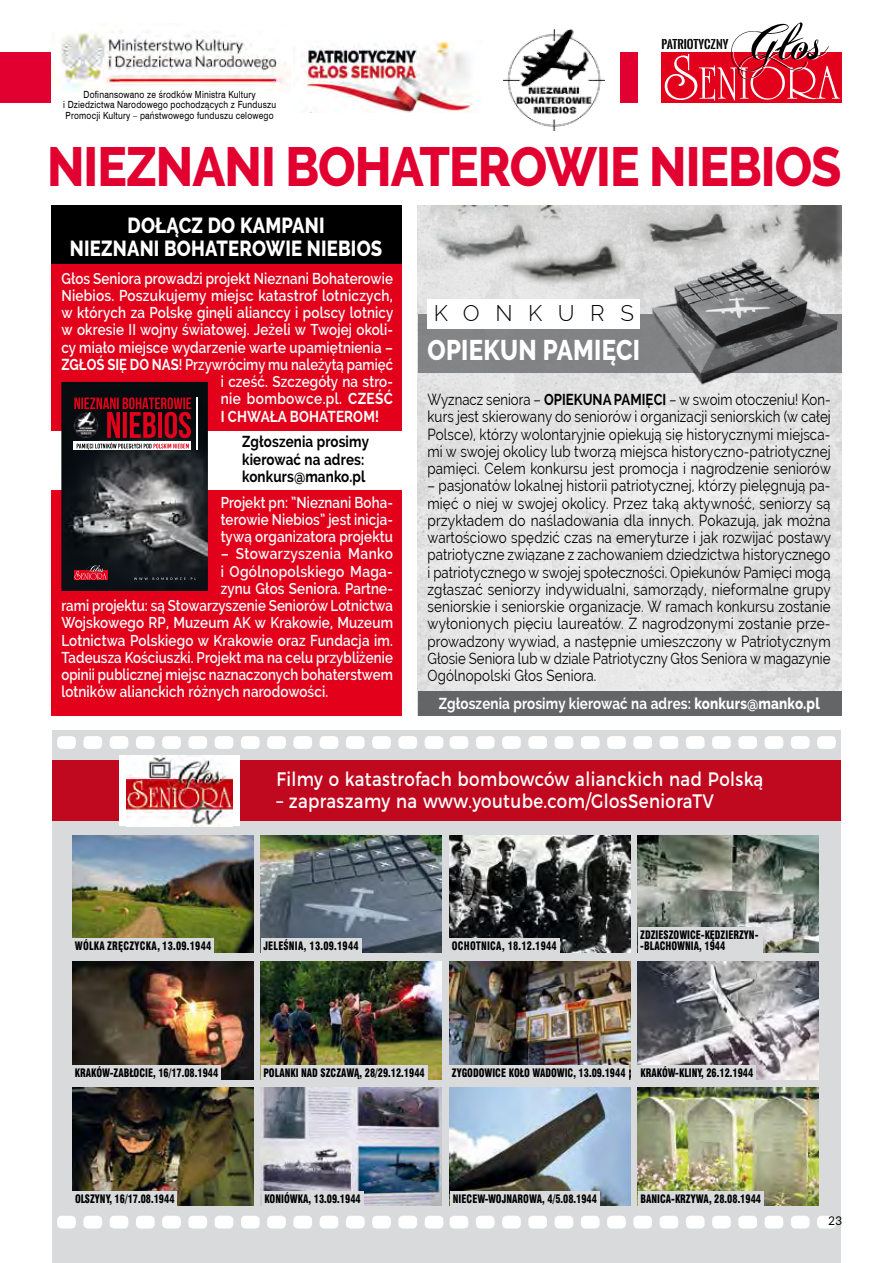
<style>
.page{position:relative;width:893px;height:1263px;background:#fff}
.page>*{position:absolute;margin:0;border:0;box-sizing:border-box;transform-origin:0 0}
.t1{font:800 54.9px "Raleway";letter-spacing:-.02em;color:#e20030;scale:.9 1}
.t2{font:800 28.35px "Raleway";letter-spacing:.01em;color:#fff;scale:.85 1}
.t3{font:300 22.2px "Raleway";letter-spacing:.7em;color:#000}
.t4{font:800 21.75px/23.4px "Raleway";letter-spacing:.01em;color:#fff;text-align:center;scale:.85 1}
.t5{font:19.5px "Montserrat";letter-spacing:.025em;color:#fff;scale:.85 1}
.t6{font:15.75px/17.2px "Raleway";letter-spacing:.01em;color:#000;text-align:justify;scale:.85 1}
.t7{font:600 15.75px/17.2px "Raleway";letter-spacing:.01em;color:#fff;text-align:justify;scale:.85 1}
.t8{font:15.75px/17.2px "Raleway";letter-spacing:.01em;color:#000;text-align:justify;scale:.84 1}
.t9{font:600 15.75px "Raleway";letter-spacing:.01em;color:#fff;scale:.84 1}
.t10{font:700 15.75px "Raleway";letter-spacing:.01em;color:#fff;scale:.85 1}
.t11{font:700 15.75px/17.2px "Raleway";letter-spacing:.01em;color:#000;scale:.85 1}
.t12{font:600 15.75px "Raleway";letter-spacing:.01em;color:#fff;scale:.86 1}
.t13{font:600 15.75px "Raleway";letter-spacing:.01em;color:#fff;scale:.83 1}
.t14{font:600 15.75px "Raleway";letter-spacing:.01em;color:#fff;scale:.87 1}
.t15{font:600 15.75px "Raleway";letter-spacing:.03em;color:#fff;scale:.87 1}
.t16{font:12px "Lato";color:#000}
.t17{font:700 11.55px "Oswald Stencil";color:#000}
.t18{font:11.4px/11.4px "Swis 721 Blk Cn EU Normal";color:#000;scale:.85 1}
.t19{font:11.4px "Swis 721 Blk Cn EU Normal";letter-spacing:.025em;color:#000;scale:.85 1}
.t20{font:9.9px/10.5px "Swiss 721 BT";letter-spacing:.025em;color:#000;text-align:center;scale:.85 1}
.s1{font-weight:700}
.s2{font-weight:800}
</style>
<div class="page">
<div style="left:0;top:52px;width:638px;height:50px;background:#e20030"></div>
<div style="left:268px;top:17px;width:351px;height:114px;background:#fff"></div>
<img style="left:301px;top:41px;width:172px;height:71px">
<div style="left:51px;top:24px;width:239px;height:87px;background:#fff"></div>
<img style="left:51px;top:31px;width:239px;height:60px">
<div style="left:51px;top:205px;width:351px;height:511px;background:#e2001a"></div>
<div style="left:38px;top:431px;width:370px;height:59px;background:#fff"></div>
<img style="left:61px;top:382px;width:147px;height:209px">
<img style="left:73px;top:412px;width:1px;height:26px">
<hr style="left:196px;top:397px;width:2px;height:53px;background:#fff">
<div style="left:74px;top:442px;width:117px;height:8px;background:#fff"></div>
<svg style="left:74px;top:397px;width:117px;height:52px"></svg>
<svg style="left:75px;top:565px;width:32px;height:15px"></svg>
<svg style="left:134px;top:577px;width:64px;height:7px"></svg>
<div style="left:51px;top:205px;width:351px;height:59px;background:#000"></div>
<img style="left:418px;top:308px;width:424px;height:408px">
<div style="left:418px;top:691px;width:424px;height:24px;background:#646567"></div>
<div style="left:418px;top:314px;width:424px;height:58px;background:#838385"></div>
<img style="left:635px;top:308px;width:207px;height:109px">
<img style="left:417px;top:205px;width:425px;height:103px">
<div style="left:427px;top:299px;width:213px;height:29px;background:#fff"></div>
<div style="left:662px;top:52px;width:180px;height:50px;background:#e2001a"></div>
<svg style="left:665px;top:22px;width:175px;height:79px"></svg>
<div style="left:0;top:901px;width:893px;height:167px;background:#d9dadb"></div>
<svg style="left:51px;top:730px;width:395px;height:216px;fill:#d9dadb"></svg>
<svg style="left:446px;top:730px;width:396px;height:216px;fill:#d9dadb"></svg>
<svg style="left:51px;top:1019px;width:395px;height:212px;fill:#d9dadb"></svg>
<svg style="left:446px;top:1019px;width:396px;height:212px;fill:#d9dadb"></svg>
<img style="left:72px;top:835px;width:181px;height:118px">
<img style="left:638px;top:835px;width:180px;height:118px">
<img style="left:449px;top:961px;width:181px;height:118px">
<img style="left:261px;top:1088px;width:181px;height:117px">
<img style="left:261px;top:835px;width:181px;height:118px">
<img style="left:72px;top:961px;width:181px;height:118px">
<img style="left:638px;top:961px;width:181px;height:118px">
<img style="left:449px;top:1088px;width:181px;height:117px">
<img style="left:449px;top:835px;width:181px;height:118px">
<img style="left:261px;top:961px;width:181px;height:118px">
<img style="left:72px;top:1088px;width:181px;height:117px">
<img style="left:638px;top:1088px;width:181px;height:117px">
<div style="left:72px;top:939px;width:142px;height:14px;background:#d9dadb"></div>
<div style="left:638px;top:927px;width:124px;height:27px;background:#d9dadb"></div>
<div style="left:449px;top:1065px;width:179px;height:14px;background:#d9dadb"></div>
<div style="left:262px;top:1191px;width:101px;height:14px;background:#d9dadb"></div>
<div style="left:450px;top:1191px;width:150px;height:14px;background:#d9dadb"></div>
<div style="left:638px;top:1191px;width:126px;height:14px;background:#d9dadb"></div>
<div style="left:72px;top:1191px;width:105px;height:14px;background:#d9dadb"></div>
<div style="left:638px;top:1065px;width:118px;height:14px;background:#d9dadb"></div>
<div style="left:72px;top:1065px;width:149px;height:14px;background:#d9dadb"></div>
<div style="left:261px;top:1065px;width:166px;height:14px;background:#d9dadb"></div>
<div style="left:261px;top:939px;width:100px;height:14px;background:#d9dadb"></div>
<div style="left:449px;top:939px;width:110px;height:14px;background:#d9dadb"></div>
<img style="left:503px;top:29px;width:101px;height:102px">
<div style="left:51px;top:760px;width:791px;height:61px;background:#c0091f"></div>
<div style="left:119px;top:755px;width:121px;height:71px;background:#fff"></div>
<img style="left:126px;top:755px;width:106px;height:71px">
<div style="left:0;top:1231px;width:893px;height:32px;background:#d9dadb"></div>
<div style="left:0;top:721px;width:51px;height:542px;background:#fff"></div>
<div style="left:842px;top:721px;width:51px;height:542px;background:#fff"></div>
<p class="t20" style="left:63px;top:89px;width:252px">Dofinansowano ze środków Ministra Kultury<br>i Dziedzictwa Narodowego pochodzących z Funduszu<br>Promocji Kultury – państwowego funduszu celowego</p>
<p class="t17" style="left:662px;top:36px;width:68px">PATRIOTYCZNY</p>
<h1 class="t1" style="left:47px;top:135px;width:884px">NIEZNANI BOHATEROWIE NIEBIOS</h1>
<h3 class="t4" style="left:70px;top:214px;width:369px">DOŁĄCZ DO KAMPANI<br>NIEZNANI BOHATEROWIE NIEBIOS</h3>
<p class="t7" style="left:61px;top:270px;width:392px">Głos Seniora prowadzi projekt N ieznani Bohaterowie</p>
<p class="t12" style="left:61px;top:286px;width:387px">N iebios. Poszukujemy miejsc katastrof lotniczych,</p>
<p class="t7" style="left:61px;top:304px;width:392px">w których za Polskę ginęli alianccy i polscy lotnicy</p>
<p class="t7" style="left:61px;top:321px;width:392px">w okresie II wojny światowej. Jeżeli w Twojej okoli-</p>
<p class="t7" style="left:61px;top:338px;width:392px">cy miało miejsce wydarzenie warte upamiętnienia –</p>
<p class="t13" style="left:61px;top:355px;width:401px"><span class="s1">ZGŁOŚ SIĘ DO NAS</span>! Przywrócimy mu należytą pamięć</p>
<p class="t7" style="left:221px;top:373px;width:204px">i cześć. Szczegóły na stro-</p>
<p class="t14" style="left:221px;top:390px;width:200px">nie bombowce.pl. <span class="s1">CZEŚĆ</span></p>
<p class="t10" style="left:221px;top:407px;width:188px">I CHWAŁA BOHATEROM!</p>
<p class="t11" style="left:242px;top:433px;width:151px">Zgłoszenia prosimy kierować na adres: konkurs@manko.pl</p>
<p class="t7" style="left:221px;top:494px;width:204px">Projekt pn: ”N ieznani Boha&shy;terowie N iebios” jest inicja&shy;tywą organizatora projektu</p>
<p class="t15" style="left:221px;top:545px;width:200px">– Stowarzyszenia Manko</p>
<p class="t14" style="left:221px;top:562px;width:200px">i Ogólnopolskiego Maga-</p>
<p class="t7" style="left:221px;top:580px;width:204px">zynu Głos Seniora. Partne-</p>
<p class="t9" style="left:61px;top:597px;width:396px">rami projektu: są Stowarzyszenie Seniorów Lotnictwa</p>
<p class="t7" style="left:61px;top:614px;width:392px">Wojskowego RP, Muzeum AK w Krakowie, Muzeum</p>
<p class="t7" style="left:61px;top:632px;width:392px">Lotnictwa Polskiego w Krakowie oraz Fundacja im.</p>
<p class="t9" style="left:61px;top:648px;width:396px">Tadeusza Kościuszki. Projekt ma na celu przybliżenie</p>
<p class="t9" style="left:61px;top:666px;width:396px">opinii publicznej miejsc naznaczonych bohaterstwem</p>
<p class="t7" style="left:61px;top:683px;width:315px">lotników alianckich różnych narodowości.</p>
<h3 class="t3" style="left:434px;top:300px;width:85px">KONK</h3>
<h3 class="t3" style="left:558px;top:300px;width:76px">URS</h3>
<h2 class="t2" style="left:427px;top:333px;width:252px">OPIEKUN PAMIĘCI</h2>
<p class="t8" style="left:427px;top:391px;width:482px">Wyznacz seniora – <span class="s1">OPIEKUNA PAMIĘCI</span> – w swoim otoczeniu! Kon&shy;kurs jest skierowany do seniorów i organizacji seniorskich (w całej Polsce), którzy wolontaryjnie opiekują się historycznymi miejsca&shy;mi w swojej okolicy lub tworzą miejsca historyczno-patriotycznej pamięci. Celem konkursu jest promocja i nagrodzenie seniorów</p>
<p class="t6" style="left:427px;top:477px;width:476px">– pasjonatów lokalnej historii patriotycznej, którzy pielęgnują pa&shy;mięć o niej w swojej okolicy. Przez taką aktywność, seniorzy są przykładem do naśladowania dla innych. Pokazują, jak można wartościowo spędzić czas na emeryturze i jak rozwijać postawy patriotyczne związane z zachowaniem dziedzictwa historycznego i patriotycznego w swojej społeczności. Opiekunów Pamięci mogą zgłaszać seniorzy indywidualni, samorządy, nieformalne grupy seniorskie i seniorskie organizacje. W ramach konkursu zostanie wyłonionych pięciu laureatów. Z nagrodzonymi zostanie prze&shy;prowadzony wywiad, a następnie umieszczony w Patriotycznym Głosie Seniora lub w dziale Patriotyczny Głos Seniora w magazynie Ogólnopolski Głos Seniora.</p>
<p class="t10" style="left:439px;top:694px;width:450px">Zgłoszenia prosimy kierować na adres: <span class="s2">konkurs@manko.pl</span></p>
<p class="t5" style="left:276px;top:764px;width:574px">Filmy o katastrofach bombowców alianckich nad Polską</p>
<p class="t5" style="left:276px;top:786px;width:516px">– zapraszamy na www.youtube.com/GlosSenioraTV</p>
<p class="t19" style="left:75px;top:939px;width:162px">WÓLKA ZRĘCZYCKA, 13.09.1944</p>
<p class="t18" style="left:640px;top:929px;width:141px">ZDZIESZOWICE-KĘDZIERZYN--BLACHOWNIA, 1944</p>
<p class="t19" style="left:263px;top:939px;width:114px">JELEŚNIA, 13.09.1944</p>
<p class="t19" style="left:452px;top:939px;width:125px">OCHOTNICA, 18.12.1944</p>
<p class="t18" style="left:75px;top:1067px;width:170px">KRAKÓW-ZABŁOCIE, 16/17.08.1944</p>
<p class="t18" style="left:263px;top:1067px;width:191px">POLANKI NAD SZCZAWĄ, 28/29.12.1944</p>
<p class="t18" style="left:640px;top:1067px;width:134px">KRAKÓW-KLINY, 26.12.1944</p>
<p class="t18" style="left:452px;top:1067px;width:206px">ZYGODOWICE KOŁO WADOWIC, 13.09.1944</p>
<p class="t18" style="left:75px;top:1194px;width:119px">OLSZYNY, 16/17.08.1944</p>
<p class="t18" style="left:264px;top:1194px;width:115px">KONIÓWKA, 13.09.1944</p>
<p class="t18" style="left:453px;top:1194px;width:171px">NIECEW-WOJNAROWA, 4/5.08.1944</p>
<p class="t18" style="left:640px;top:1194px;width:143px">BANICA-KRZYWA, 28.08.1944</p>
<p class="t16" style="left:828px;top:1214px;width:15px">23</p>
</div>
